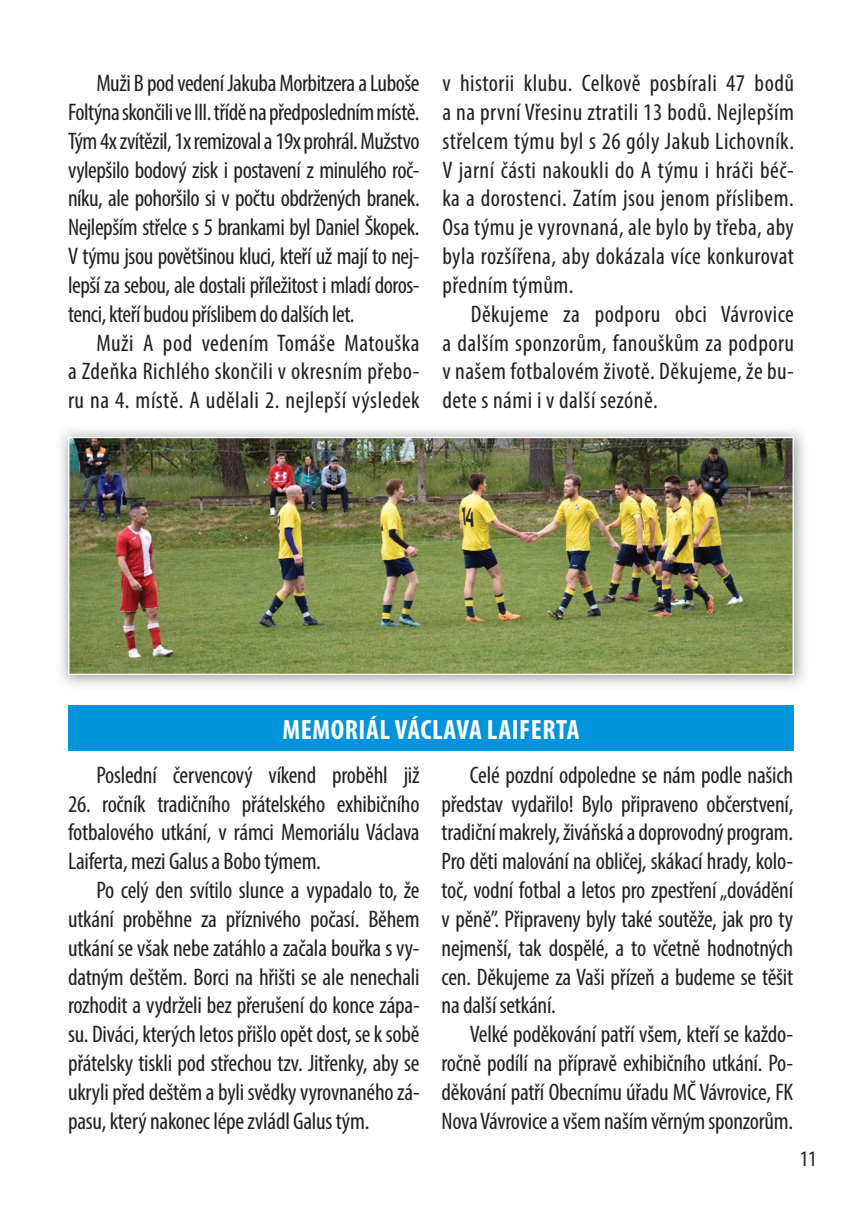
<style>
.page{position:relative;width:862px;height:1214px;background:#fff}
.page>*{position:absolute;margin:0;border:0;box-sizing:border-box;transform-origin:0 0}
.t1{font:700 condensed 28px "Myriad Pro";letter-spacing:.02em;color:#fff}
.t2{font:condensed 24px/28.8px "Myriad Pro";letter-spacing:-.01em;color:#231f20;text-align:justify}
.t3{font:condensed 22px "Myriad Pro";color:#231f20}
</style>
<div class="page">
<img style="left:69px;top:437px;width:725px;height:238px">
<div style="left:68px;top:705px;width:726px;height:46px;background:#0095da"></div>
<p class="t2" style="left:68px;top:71px;width:353px;text-indent:28px">Muži B pod vedení Jakuba Morbitzera a Luboše Foltýna skončili ve III. třídě na předposledním místě.<br>Tým 4x zvítězil, 1x remizoval a 19x prohrál. Mužstvo vylepšilo bodový zisk i postavení z minulého roč&shy;níku, ale pohoršilo si v počtu obdržených branek.<br>Nejlepším střelce s 5 brankami byl Daniel Škopek.<br>V týmu jsou povětšinou kluci, kteří už mají to nej&shy;lepší za sebou, ale dostali příležitost i mladí doros&shy;tenci, kteří budou příslibem do dalších let.</p>
<p class="t2" style="left:68px;top:330px;width:353px;text-indent:28px">Muži A pod vedením Tomáše Matouška a Zdeňka Richlého skončili v okresním přebo&shy;ru na 4. místě. A udělali 2. nejlepší výsledek</p>
<p class="t2" style="left:442px;top:71px;width:353px">v historii klubu. Celkově posbírali 47 bodů a na první Vřesinu ztratili 13 bodů. Nejlepším střelcem týmu byl s 26 góly Jakub Lichovník.<br>V jarní části nakoukli do A týmu i hráči béč&shy;ka a dorostenci. Zatím jsou jenom příslibem.<br>Osa týmu je vyrovnaná, ale bylo by třeba, aby byla rozšířena, aby dokázala více konkurovat předním týmům.</p>
<p class="t2" style="left:442px;top:302px;width:353px;text-indent:28px">Děkujeme za podporu obci Vávrovice a dalším sponzorům, fanouškům za podporu v našem fotbalovém životě. Děkujeme, že bu&shy;dete s námi i v další sezóně.</p>
<p class="t1" style="left:282px;top:712px;width:299px">MEMORIÁL VÁCLAVA LAIFERTA</p>
<p class="t2" style="left:96px;top:762px;width:325px">Poslední červencový víkend proběhl již</p>
<p class="t2" style="left:68px;top:791px;width:353px">26. ročník tradičního přátelského exhibičního fotbalového utkání, v rámci Memoriálu Václava Laiferta, mezi Galus a Bobo týmem.</p>
<p class="t2" style="left:68px;top:878px;width:353px;text-indent:28px">Po celý den svítilo slunce a vypadalo to, že utkání proběhne za příznivého počasí. Během utkání se však nebe zatáhlo a začala bouřka s vy&shy;datným deštěm. Borci na hřišti se ale nenechali rozhodit a vydrželi bez přerušení do konce zápa&shy;su. Diváci, kterých letos přišlo opět dost, se k sobě přátelsky tiskli pod střechou tzv. Jitřenky, aby se ukryli před deštěm a byli svědky vyrovnaného zá&shy;pasu, který nakonec lépe zvládl Galus tým.</p>
<p class="t2" style="left:441px;top:762px;width:353px;text-indent:28px">Celé pozdní odpoledne se nám podle našich představ vydařilo! Bylo připraveno občerstvení, tradiční makrely, živáňská a doprovodný program.<br>Pro děti malování na obličej, skákací hrady, kolo&shy;toč, vodní fotbal a letos pro zpestření „dovádění v pěně”. Připraveny byly také soutěže, jak pro ty nejmenší, tak dospělé, a to včetně hodnotných cen. Děkujeme za Vaši přízeň a budeme se těšit na další setkání.</p>
<p class="t2" style="left:441px;top:1022px;width:353px;text-indent:28px">Velké poděkování patří všem, kteří se každo&shy;ročně podílí na přípravě exhibičního utkání. Po&shy;děkování patří Obecnímu úřadu MČ Vávrovice, FK Nova Vávrovice a všem naším věrným sponzorům.</p>
<p class="t3" style="left:799px;top:1150px;width:18px">11</p>
</div>
